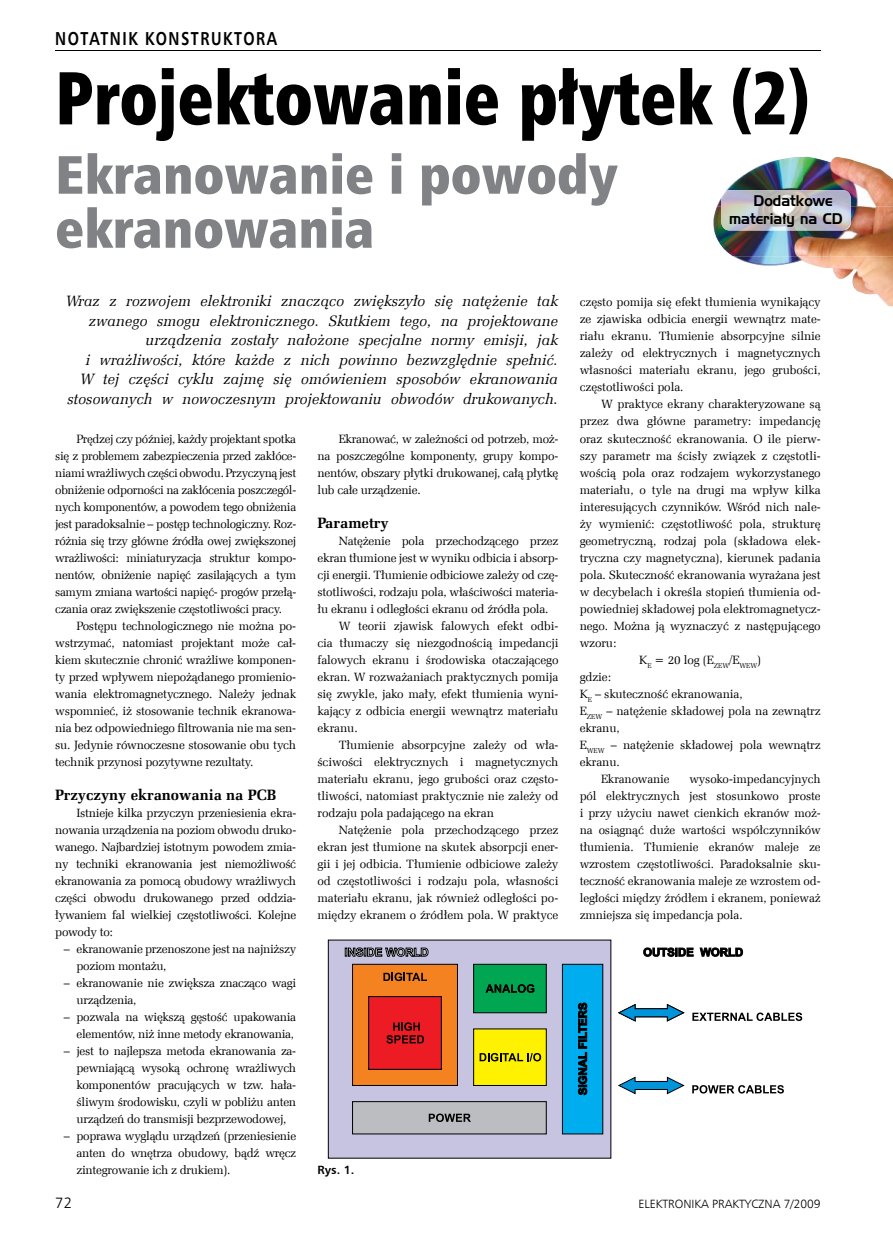
<style>
.page{position:relative;width:893px;height:1234px;background:#fff}
.page>*{position:absolute;margin:0;border:0;box-sizing:border-box;transform-origin:0 0}
.t1{font:75px "Humnst 777 X Blk Cn EU";color:#000;scale:.9 1}
.t2{font:54px/54px "Humnst 777 X Blk Cn EU";color:#808285}
.t3{font:700 18.75px "Humnst 777 EU";letter-spacing:.1em;color:#000;scale:.8 1}
.t4{font:italic 15px/19.5px "Zapf Ellipt EU";letter-spacing:.005em;color:#000;text-align:right}
.t5{font:700 15px "Zapf Ellipt EU";color:#000}
.t6{font:15px/18px "Handel Gothic EU";color:#000;scale:.93 1}
.t7{font:15px "Humnst 777 Lt EU";color:#000}
.t8{font:12px/17px "Zapf Ellipt EU";letter-spacing:-.01em;color:#000;text-align:justify}
.t9{font:12px "Humnst 777 Lt EU";color:#000}
.t10{font:700 12px "Humnst 777 EU";color:#000}
</style>
<div class="page">
<hr style="left:55px;top:51px;width:766px;height:1px;background:#000">
<img style="left:717px;top:157px;width:176px;height:49px">
<img style="left:713px;top:206px;width:180px;height:50px">
<img style="left:803px;top:256px;width:90px;height:50px">
<img style="left:733px;top:256px;width:70px;height:10px">
<img style="left:721px;top:190px;width:130px;height:40px">
<div style="left:328px;top:939px;width:283px;height:219px;background:#c7c4e2"></div>
<div style="left:352px;top:963px;width:106px;height:122px;background:#f58220;border:1px solid #000"></div>
<svg style="left:383px;top:972px;width:44px;height:8px"></svg>
<div style="left:368px;top:996px;width:74px;height:73px;background:#ed1c24;border:1px solid #000"></div>
<svg style="left:386px;top:1022px;width:38px;height:21px"></svg>
<div style="left:473px;top:963px;width:74px;height:49px;background:#00a651;border:1px solid #000"></div>
<div style="left:473px;top:1028px;width:74px;height:57px;background:#fff200;border:1px solid #000"></div>
<div style="left:352px;top:1101px;width:195px;height:32px;background:#bcbdc0;border:1px solid #000"></div>
<svg style="left:480px;top:1053px;width:61px;height:8px"></svg>
<svg style="left:429px;top:1113px;width:42px;height:8px"></svg>
<div style="left:562px;top:963px;width:41px;height:170px;background:#00aeef;border:1px solid #000"></div>
<svg style="left:486px;top:984px;width:48px;height:8px"></svg>
<svg style="left:578px;top:1002px;width:9px;height:93px"></svg>
<svg style="left:345px;top:947px;width:84px;height:9px"></svg>
<svg style="left:643px;top:947px;width:100px;height:9px"></svg>
<svg style="left:618px;top:1004px;width:67px;height:17px"></svg>
<svg style="left:618px;top:1076px;width:67px;height:18px"></svg>
<svg style="left:692px;top:1012px;width:110px;height:8px"></svg>
<svg style="left:692px;top:1085px;width:92px;height:8px"></svg>
<h3 class="t3" style="left:55px;top:27px;width:279px">NOTATNIK KONSTRUKTORA</h3>
<h1 class="t1" style="left:55px;top:50px;width:841px">Projektowanie płytek (2)</h1>
<h2 class="t2" style="left:55px;top:148px;width:564px">Ekranowanie i powody ekranowania</h2>
<p class="t6" style="left:729px;top:191px;width:124px;text-indent:25px">Dodatkowe materiały na CD</p>
<p class="t4" style="left:66px;top:292px;width:493px">Wraz z rozwojem elektroniki znacząco zwiększyło się natężenie tak zwanego smogu elektronicznego. Skutkiem tego, na projektowane urządzenia zostały nałożone specjalne normy emisji, jak<br>i wrażliwości, które każde z nich powinno bezwzględnie spełnić.<br>W tej części cyklu zajmę się omówieniem sposobów ekranowania stosowanych w nowoczesnym projektowaniu obwodów drukowanych.</p>
<p class="t8" style="left:580px;top:294px;width:242px">często pomija się efekt tłumienia wynikający ze zjawiska odbicia energii wewnątrz mate&shy;riału ekranu. Tłumienie absorpcyjne silnie zależy od elektrycznych i magnetycznych własności materiału ekranu, jego grubości, częstotliwości pola.</p>
<p class="t8" style="left:601px;top:396px;width:221px">W praktyce ekrany charakteryzowane są</p>
<p class="t8" style="left:580px;top:413px;width:242px">przez dwa główne parametry: impedancję</p>
<p class="t8" style="left:580px;top:430px;width:242px">oraz skuteczność ekranowania. O ile pierw-</p>
<p class="t8" style="left:580px;top:447px;width:242px">szy parametr ma ścisły związek z częstotli-</p>
<p class="t8" style="left:580px;top:464px;width:242px">wością pola oraz rodzajem wykorzystanego</p>
<p class="t8" style="left:580px;top:481px;width:242px">materiału, o tyle na drugi ma wpływ kilka</p>
<p class="t8" style="left:580px;top:498px;width:242px">interesujących czynników. Wśród nich nale-</p>
<p class="t8" style="left:580px;top:515px;width:242px">ży wymienić: częstotliwość pola, strukturę</p>
<p class="t8" style="left:580px;top:532px;width:242px">geometryczną, rodzaj pola (składowa elek-</p>
<p class="t8" style="left:580px;top:549px;width:242px">tryczna czy magnetyczna), kierunek padania</p>
<p class="t8" style="left:580px;top:566px;width:242px">pola. Skuteczność ekranowania wyrażana jest</p>
<p class="t8" style="left:580px;top:583px;width:242px">w decybelach i określa stopień tłumienia od-</p>
<p class="t8" style="left:580px;top:600px;width:242px">powiedniej składowej pola elektromagnetycz-</p>
<p class="t8" style="left:580px;top:617px;width:242px">nego. Można ją wyznaczyć z następującego</p>
<p class="t8" style="left:580px;top:634px;width:38px">wzoru:</p>
<p class="t8" style="left:639px;top:651px;width:124px">K<sub>E</sub> = 20 log (E<sub>ZEW</sub>/E<sub>WEW</sub>)</p>
<p class="t8" style="left:580px;top:668px;width:33px">gdzie:</p>
<p class="t8" style="left:580px;top:685px;width:164px">K<sub>E</sub> – skuteczność ekranowania,</p>
<p class="t8" style="left:580px;top:702px;width:242px">E<sub>ZEW</sub> – natężenie składowej pola na zewnątrz</p>
<p class="t8" style="left:580px;top:719px;width:42px">ekranu,</p>
<p class="t8" style="left:580px;top:736px;width:242px">E<sub>WEW</sub> – natężenie składowej pola wewnątrz</p>
<p class="t8" style="left:580px;top:753px;width:42px">ekranu.</p>
<p class="t8" style="left:601px;top:770px;width:70px">Ekranowanie</p>
<p class="t8" style="left:55px;top:430px;width:242px;text-indent:21px">Prędzej czy później, każdy projektant spotka się z problemem zabezpieczenia przed zakłóce&shy;niami wrażliwych części obwodu. Przyczyną jest obniżenie odporności na zakłócenia poszczegól&shy;nych komponentów, a powodem tego obniżenia jest paradoksalnie – postęp technologiczny. Roz&shy;różnia się trzy główne źródła owej zwiększonej wrażliwości: miniaturyzacja struktur kompo&shy;nentów, obniżenie napięć zasilających a tym samym zmiana wartości napięć- progów przełą&shy;czania oraz zwiększenie częstotliwości pracy.</p>
<p class="t8" style="left:55px;top:617px;width:242px;text-indent:21px">Postępu technologicznego nie można po&shy;wstrzymać, natomiast projektant może cał&shy;kiem skutecznie chronić wrażliwe komponen&shy;ty przed wpływem niepożądanego promienio&shy;wania elektromagnetycznego. Należy jednak wspomnieć, iż stosowanie technik ekranowa&shy;nia bez odpowiedniego filtrowania nie ma sen&shy;su. Jedynie równoczesne stosowanie obu tych technik przynosi pozytywne rezultaty.</p>
<p class="t5" style="left:55px;top:785px;width:223px">Przyczyny ekranowania na PCB</p>
<p class="t8" style="left:55px;top:804px;width:242px;text-indent:21px">Istnieje kilka przyczyn przeniesienia ekra&shy;nowania urządzenia na poziom obwodu druko&shy;wanego. Najbardziej istotnym powodem zmia&shy;ny techniki ekranowania jest niemożliwość ekranowania za pomocą obudowy wrażliwych części obwodu drukowanego przed oddzia&shy;ływaniem fal wielkiej częstotliwości. Kolejne powody to:</p>
<p class="t8" style="left:77px;top:940px;width:221px;text-indent:-13px">– ekranowanie przenoszone jest na najniższy poziom montażu,</p>
<p class="t8" style="left:77px;top:974px;width:221px;text-indent:-13px">– ekranowanie nie zwiększa znacząco wagi urządzenia,</p>
<p class="t8" style="left:64px;top:1008px;width:234px;text-align:right">– pozwala na większą gęstość upakowania elementów, niż inne metody ekranowania,</p>
<p class="t8" style="left:77px;top:1042px;width:221px;text-indent:-13px">– jest to najlepsza metoda ekranowania za&shy;pewniającą wysoką ochronę wrażliwych komponentów pracujących w tzw. hała&shy;śliwym środowisku, czyli w pobliżu anten urządzeń do transmisji bezprzewodowej,</p>
<p class="t8" style="left:77px;top:1127px;width:221px;text-indent:-13px">– poprawa wyglądu urządzeń (przeniesienie anten do wnętrza obudowy, bądź wręcz zintegrowanie ich z drukiem).</p>
<p class="t8" style="left:317px;top:430px;width:242px;text-indent:21px">Ekranować, w zależności od potrzeb, moż&shy;na poszczególne komponenty, grupy kompo&shy;nentów, obszary płytki drukowanej, całą płytkę lub całe urządzenie.</p>
<p class="t5" style="left:317px;top:513px;width:73px">Parametry</p>
<p class="t8" style="left:339px;top:532px;width:221px">Natężenie pola przechodzącego przez</p>
<p class="t8" style="left:317px;top:549px;width:242px">ekran tłumione jest w wyniku odbicia i absorp-</p>
<p class="t8" style="left:317px;top:566px;width:242px">cji energii. Tłumienie odbiciowe zależy od czę-</p>
<p class="t8" style="left:317px;top:583px;width:242px">stotliwości, rodzaju pola, właściwości materia-</p>
<p class="t8" style="left:317px;top:600px;width:232px">łu ekranu i odległości ekranu od źródła pola.</p>
<p class="t8" style="left:339px;top:617px;width:221px">W teorii zjawisk falowych efekt odbi-</p>
<p class="t8" style="left:317px;top:634px;width:242px">cia tłumaczy się niezgodnością impedancji</p>
<p class="t8" style="left:317px;top:651px;width:242px">falowych ekranu i środowiska otaczającego</p>
<p class="t8" style="left:317px;top:668px;width:242px">ekran. W rozważaniach praktycznych pomija</p>
<p class="t8" style="left:317px;top:685px;width:242px">się zwykle, jako mały, efekt tłumienia wyni-</p>
<p class="t8" style="left:317px;top:702px;width:242px">kający z odbicia energii wewnątrz materiału</p>
<p class="t8" style="left:317px;top:719px;width:42px">ekranu.</p>
<p class="t8" style="left:339px;top:736px;width:221px">Tłumienie absorpcyjne zależy od wła-</p>
<p class="t8" style="left:317px;top:753px;width:242px">ściwości elektrycznych i magnetycznych</p>
<p class="t8" style="left:317px;top:770px;width:242px">materiału ekranu, jego grubości oraz często-</p>
<p class="t8" style="left:317px;top:787px;width:242px">tliwości, natomiast praktycznie nie zależy od</p>
<p class="t8" style="left:317px;top:804px;width:178px">rodzaju pola padającego na ekran</p>
<p class="t8" style="left:339px;top:821px;width:221px">Natężenie pola przechodzącego przez</p>
<p class="t8" style="left:317px;top:838px;width:242px">ekran jest tłumione na skutek absorpcji ener-</p>
<p class="t8" style="left:317px;top:855px;width:242px">gii i jej odbicia. Tłumienie odbiciowe zależy</p>
<p class="t8" style="left:317px;top:872px;width:242px">od częstotliwości i rodzaju pola, własności</p>
<p class="t8" style="left:317px;top:889px;width:242px">materiału ekranu, jak również odległości po-</p>
<p class="t8" style="left:317px;top:906px;width:242px">między ekranem o źródłem pola. W praktyce</p>
<p class="t8" style="left:580px;top:770px;width:242px;text-indent:110px">wysoko-impedancyjnych pól elektrycznych jest stosunkowo proste i przy użyciu nawet cienkich ekranów moż&shy;na osiągnąć duże wartości współczynników tłumienia. Tłumienie ekranów maleje ze wzrostem częstotliwości. Paradoksalnie sku&shy;teczność ekranowania maleje ze wzrostem od&shy;ległości między źródłem i ekranem, ponieważ zmniejsza się impedancja pola.</p>
<p class="t10" style="left:317px;top:1162px;width:38px">Rys. 1.</p>
<p class="t7" style="left:55px;top:1193px;width:18px">72</p>
<p class="t9" style="left:638px;top:1196px;width:184px">ELEKTRONIKA PRAKTYCZNA 7/2009</p>
</div>
